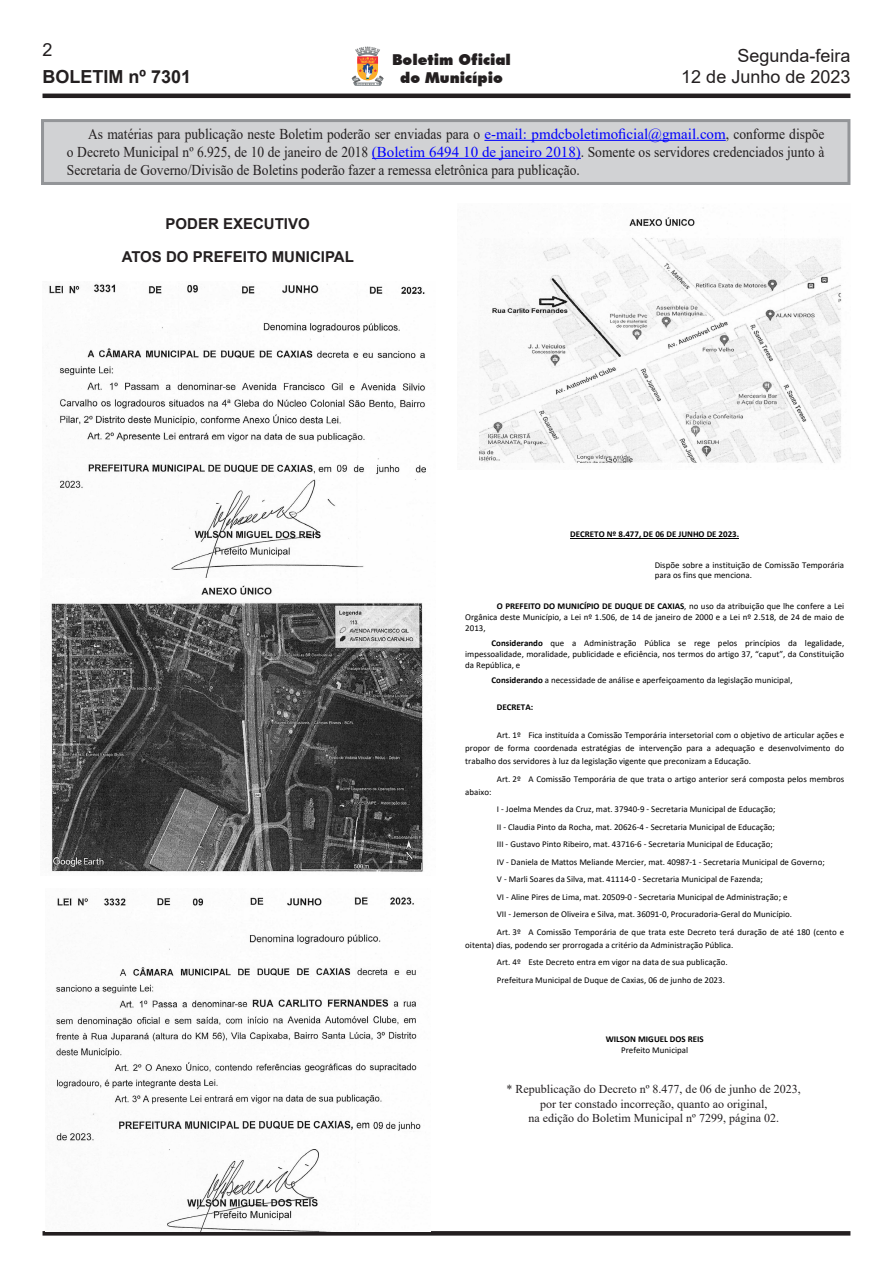
<style>
.page{position:relative;width:893px;height:1263px;background:#fff}
.page>*{position:absolute;margin:0;border:0;box-sizing:border-box;transform-origin:0 0}
.t1{font:18px/21.6px "Arial";color:#231f20;text-align:right}
.t2{font:700 18px "Arial";color:#231f20}
.t3{font:15px/18px "Times New Roman";color:#231f20;text-align:justify;scale:.9 1}
.t4{font:700 15px "Arial";color:#231f20}
.t5{font:900 15px/18px "Futura BT";color:#231f20;text-align:center}
.t6{font:14.25px "Arial";letter-spacing:-.01em;color:#000}
.t7{font:12px/14.4px "Times New Roman";color:#231f20;text-align:center}
.t8{font:8.85px/17.5px "Calibri";color:#000}
.t9{font:700 8.85px "Calibri";color:#000}
.s1{color:#00f}
.s2{font-weight:700}
</style>
<div class="page">
<hr style="left:43px;top:94px;width:807px;height:4px;background:#231f20">
<svg style="left:43px;top:1231px;width:807px;height:4px;background:#3e3b3b"></svg>
<svg style="left:352px;top:47px;width:32px;height:39px"></svg>
<div style="left:41px;top:119px;width:809px;height:66px;background:#d1d2d4;border:3px solid #939598"></div>
<hr style="left:484px;top:140px;width:242px;height:1px;background:#00f">
<hr style="left:372px;top:158px;width:209px;height:1px;background:#00f">
<img style="left:46px;top:284px;width:379px;height:158px">
<img style="left:60px;top:458px;width:366px;height:120px">
<img style="left:43px;top:581px;width:381px;height:291px">
<img style="left:52px;top:602px;width:370px;height:270px">
<img style="left:56px;top:897px;width:365px;height:330px">
<img style="left:168px;top:1150px;width:151px;height:81px">
<img style="left:479px;top:207px;width:363px;height:256px">
<img style="left:480px;top:270px;width:336px;height:193px">
<hr style="left:570px;top:538px;width:169px;height:1px;background:#000">
<h1 class="t1" style="left:43px;top:38px;width:12px">2</h1>
<h1 class="t2" style="left:43px;top:64px;width:150px">BOLETIM nº 7301</h1>
<h2 class="t5" style="left:392px;top:50px;width:120px">Boletim Oficial do Município</h2>
<h1 class="t1" style="left:681px;top:44px;width:171px">Segunda-feira<br>12 de Junho de 2023</h1>
<p class="t3" style="left:67px;top:124px;width:843px;text-indent:21px">As matérias para publicação neste Boletim poderão ser enviadas para o <span class="s1">e-mail: pmdcboletimoficial@gmail.com</span>, conforme dispõe o Decreto Municipal nº 6.925, de 10 de janeiro de 2018 <span class="s1">(Boletim 6494 10 de janeiro 2018)</span>. Somente os servidores credenciados junto à Secretaria de Governo/Divisão de Boletins poderão fazer a remessa eletrônica para publicação.</p>
<h2 class="t4" style="left:166px;top:213px;width:146px">PODER EXECUTIVO</h2>
<h2 class="t4" style="left:122px;top:246px;width:234px">ATOS DO PREFEITO MUNICIPAL</h2>
<h3 class="t6" style="left:103px;top:247px;width:303px">CÂMARA MUNICIPAL DE DUQUE DE CAXIAS</h3>
<p class="t9" style="left:570px;top:528px;width:170px">DECRETO Nº 8.477, DE 06 DE JUNHO DE 2023.</p>
<p class="t8" style="left:655px;top:559px;width:191px;line-height:10.8px">Dispõe sobre a instituição de Comissão Temporária para os fins que menciona.</p>
<p class="t8" style="left:465px;top:600px;width:380px;line-height:10.8px;text-align:justify;text-indent:32px"><span class="s2">O PREFEITO DO MUNICÍPIO DE DUQUE DE CAXIAS</span>, no uso da atribuição que lhe confere a Lei Orgânica deste Município, a Lei nº 1.506, de 14 de janeiro de 2000 e a Lei nº 2.518, de 24 de maio de 2013,</p>
<p class="t8" style="left:465px;top:637px;width:381px;line-height:10.8px;text-align:justify;text-indent:26px"><span class="s2">Considerando</span> que a Administração Pública se rege pelos princípios da legalidade, impessoalidade, moralidade, publicidade e eficiência, nos termos do artigo 37, “caput”, da Constituição da República, e</p>
<p class="t8" style="left:492px;top:671px;width:302px"><span class="s2">Considerando</span> a necessidade de análise e aperfeiçoamento da legislação municipal,</p>
<p class="t9" style="left:497px;top:701px;width:38px">DECRETA:</p>
<p class="t8" style="left:465px;top:728px;width:380px;line-height:13px;text-align:justify;text-indent:32px">Art. 1º Fica instituída a Comissão Temporária intersetorial com o objetivo de articular ações e propor de forma coordenada estratégias de intervenção para a adequação e desenvolvimento do trabalho dos servidores à luz da legislação vigente que preconizam a Educação.</p>
<p class="t8" style="left:497px;top:770px;width:349px">Art. 2º A Comissão Temporária de que trata o artigo anterior será composta pelos membros</p>
<p class="t8" style="left:465px;top:783px;width:28px">abaixo:</p>
<p class="t8" style="left:497px;top:800px;width:349px">I - Joelma Mendes da Cruz, mat. 37940-9 - Secretaria Municipal de Educação;<br>II - Claudia Pinto da Rocha, mat. 20626-4 - Secretaria Municipal de Educação;<br>III - Gustavo Pinto Ribeiro, mat. 43716-6 - Secretaria Municipal de Educação;<br>IV - Daniela de Mattos Meliande Mercier, mat. 40987-1 - Secretaria Municipal de Governo;<br>V - Marli Soares da Silva, mat. 41114-0 - Secretaria Municipal de Fazenda;<br>VI - Aline Pires de Lima, mat. 20509-0 - Secretaria Municipal de Administração; e<br>VII - Jemerson de Oliveira e Silva, mat. 36091-0, Procuradoria-Geral do Município.<br>Art. 3º A Comissão Temporária de que trata este Decreto terá duração de até 180 (cento e</p>
<p class="t8" style="left:497px;top:936px;width:238px;text-indent:-32px">oitenta) dias, podendo ser prorrogada a critério da Administração Pública.<br>Art. 4º Este Decreto entra em vigor na data de sua publicação.<br>Prefeitura Municipal de Duque de Caxias, 06 de junho de 2023.</p>
<p class="t9" style="left:606px;top:1033px;width:100px">WILSON MIGUEL DOS REIS</p>
<p class="t8" style="left:621px;top:1041px;width:68px">Prefeito Municipal</p>
<h3 class="t7" style="left:507px;top:1082px;width:296px">* Republicação do Decreto nº 8.477, de 06 de junho de 2023, por ter constado incorreção, quanto ao original,<br>na edição do Boletim Municipal nº 7299, página 02.</h3>
</div>
